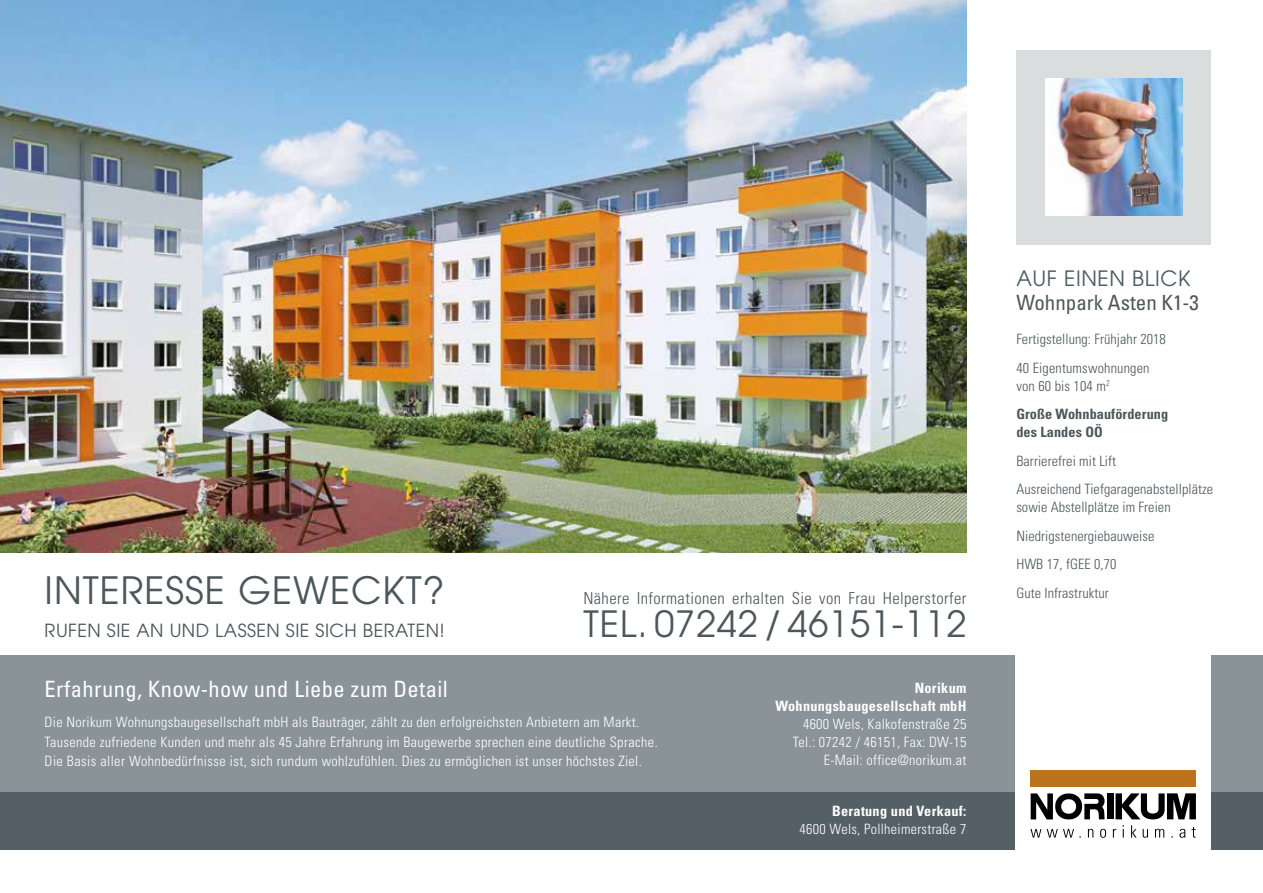
<style>
.page{position:relative;width:1263px;height:893px;background:#fff}
.page>*{position:absolute;margin:0;border:0;box-sizing:border-box;transform-origin:0 0}
.t1{font:37.5px "Avant Garde LT";letter-spacing:.025em;color:#4c565b}
.t2{font:36px "Avant Garde LT";letter-spacing:.025em;color:#4c565b}
.t3{font:condensed 22.5px "Univers";letter-spacing:.02em;color:#fff}
.t4{font:condensed 21px "Univers";color:#4c565b}
.t5{font:21px "Avant Garde LT";letter-spacing:.03em;color:#4b5a61}
.t6{font:18px "Avant Garde LT";letter-spacing:.025em;color:#4c565b}
.t7{font:300 condensed 16.5px "Univers";letter-spacing:.025em;color:#4c565b}
.t8{font:300 condensed 14.25px/19.5px "Univers";letter-spacing:.025em;color:#fff}
.t9{font:300 condensed 14.25px/28.5px "Univers";letter-spacing:.005em;color:#4c565b}
.t10{font:700 condensed 14.25px/18px "Univers";letter-spacing:.02em;color:#fff;text-align:right}
.t11{font:700 condensed 14.25px/28.5px "Univers";letter-spacing:.005em;color:#4c565b}
.s1{font-weight:300}
</style>
<div class="page">
<div style="left:0;top:655px;width:1263px;height:195px;background:#8a9398"></div>
<div style="left:0;top:792px;width:1263px;height:58px;background:#545f66"></div>
<div style="left:1015px;top:649px;width:196px;height:201px;background:#fff"></div>
<div style="left:1030px;top:770px;width:165px;height:17px;background:#bc731e"></div>
<svg style="left:1031px;top:793px;width:73px;height:26px"></svg>
<div style="left:1107px;top:793px;width:6px;height:26px;background:#000"></div>
<svg style="left:1115px;top:793px;width:81px;height:26px"></svg>
<svg style="left:1030px;top:825px;width:166px;height:13px"></svg>
<div style="left:1016px;top:50px;width:195px;height:195px;background:#daddde"></div>
<img style="left:1046px;top:78px;width:137px;height:137px">
<img style="left:0;top:0;width:966px;height:553px">
<h1 class="t1" style="left:45px;top:568px;width:402px">INTERESSE GEWECKT?</h1>
<p class="t6" style="left:45px;top:620px;width:402px">RUFEN SIE AN UND LASSEN SIE SICH BERATEN!</p>
<p class="t7" style="left:583px;top:588px;width:384px">Nähere Informationen erhalten Sie von Frau Helperstorfer</p>
<h2 class="t2" style="left:583px;top:603px;width:384px">TEL. 07242 / 46151-112</h2>
<h3 class="t3" style="left:45px;top:675px;width:405px">Erfahrung, Know-how und Liebe zum Detail</h3>
<p class="t8" style="left:45px;top:712px;width:615px">Die Norikum Wohnungsbaugesellschaft mbH als Bauträger, zählt zu den erfolgreichsten Anbietern am Markt.<br>Tausende zufriedene Kunden und mehr als 45 Jahre Erfahrung im Baugewerbe sprechen eine deutliche Sprache.<br>Die Basis aller Wohnbedürfnisse ist, sich rundum wohlzufühlen. Dies zu ermöglichen ist unser höchstes Ziel.</p>
<p class="t10" style="left:776px;top:679px;width:192px">Norikum<br>Wohnungsbaugesellschaft mbH</p>
<p class="t8" style="left:793px;top:715px;width:175px;line-height:18px;text-align:right">4600 Wels, Kalkofenstraße 25<br>Tel.: 07242 / 46151, Fax: DW-15<br>E-Mail: office@norikum.at</p>
<p class="t10" style="left:832px;top:802px;width:136px">Beratung und Verkauf:</p>
<p class="t8" style="left:800px;top:819px;width:168px">4600 Wels, Pollheimerstraße 7</p>
<h3 class="t5" style="left:1016px;top:266px;width:176px">AUF EINEN BLICK</h3>
<h3 class="t4" style="left:1016px;top:289px;width:184px">Wohnpark Asten K1-3</h3>
<p class="t9" style="left:1016px;top:325px;width:151px">Fertigstellung: Frühjahr 2018<br>40 Eigentumswohnungen</p>
<p class="t11" style="left:1016px;top:371px;width:153px"><span class="s1">von 60 bis 104 m</span><sup>2<br></sup>Große Wohnbauförderung</p>
<p class="t11" style="left:1016px;top:418px;width:88px">des Landes OÖ</p>
<p class="t9" style="left:1016px;top:446px;width:198px">Barrierefrei mit Lift<br>Ausreichend Tiefgaragenabstellplätze</p>
<p class="t9" style="left:1016px;top:493px;width:156px">sowie Abstellplätze im Freien<br>Niedrigstenergiebauweise<br>HWB 17, fGEE 0,70<br>Gute Infrastruktur</p>
</div>
